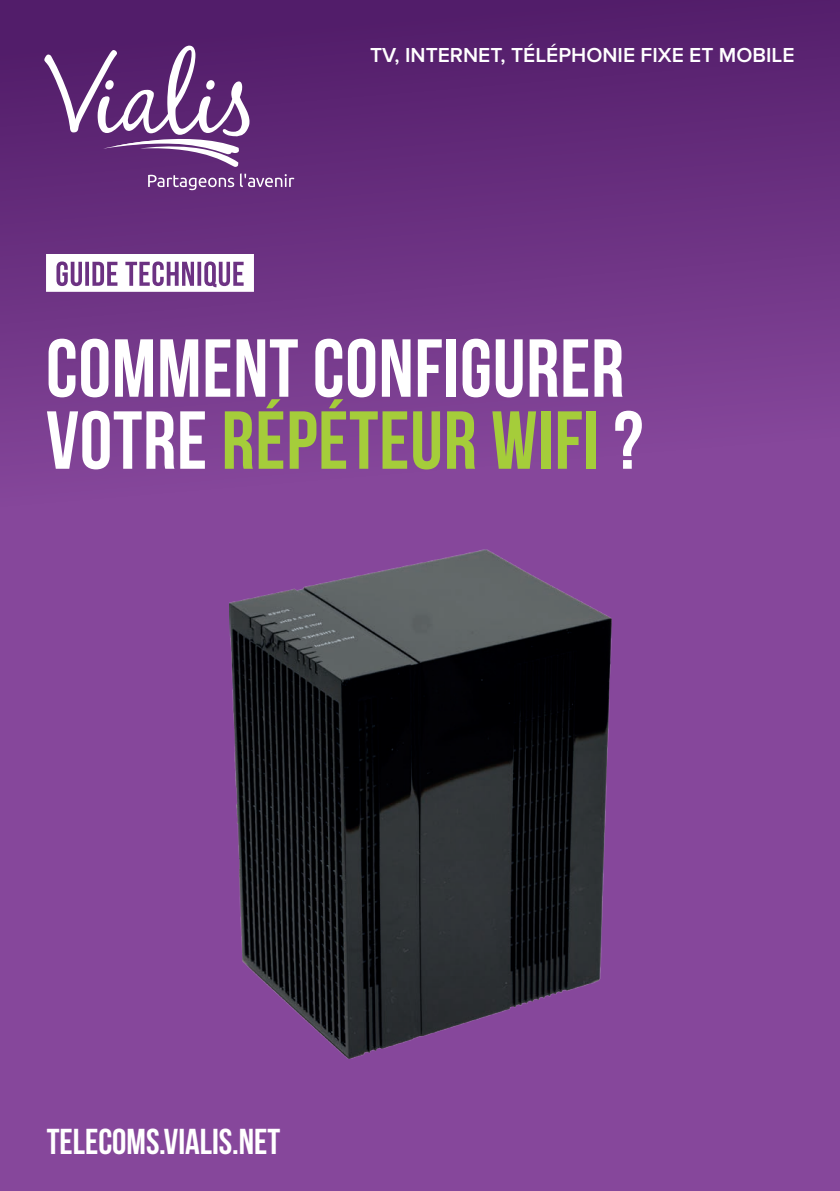
<style>
.page{position:relative;width:840px;height:1191px;background:#fff}
.page>*{position:absolute;margin:0;border:0;box-sizing:border-box;transform-origin:0 0}
.t1{font:700 82px/72px "Bebas Neue";letter-spacing:.01em;color:#fff}
.t2{font:700 36px "Bebas Neue";color:#fff}
.t3{font:600 21px "Proxima Nova";color:#fff}
.s1{color:#a5cd3a}
</style>
<div class="page">
<div style="left:0;top:0;width:839px;height:1191px;background:#86479b"></div>
<img style="left:229px;top:550px;width:382px;height:508px">
<div style="left:0;top:0;width:839px;height:516px;background:linear-gradient(to bottom,#511c69,#89499e)"></div>
<svg style="left:148px;top:175px;width:86px;height:15px"></svg>
<svg style="left:240px;top:173px;width:54px;height:14px"></svg>
<svg style="left:44px;top:46px;width:205px;height:121px;background:#7b508e"></svg>
<svg style="left:46px;top:254px;width:208px;height:38px;background:#d3c2da"></svg>
<p class="t3" style="left:370px;top:43px;width:425px">TV, INTERNET, TÉLÉPHONIE FIXE ET MOBILE</p>
<p class="t1" style="left:46px;top:331px;width:598px">COMMENT CONFIGURER<br>VOTRE <span class="s1">RÉPÉTEUR WIFI</span> ?</p>
<p class="t2" style="left:47px;top:1121px;width:235px">TELECOMS.VIALIS.NET</p>
</div>
